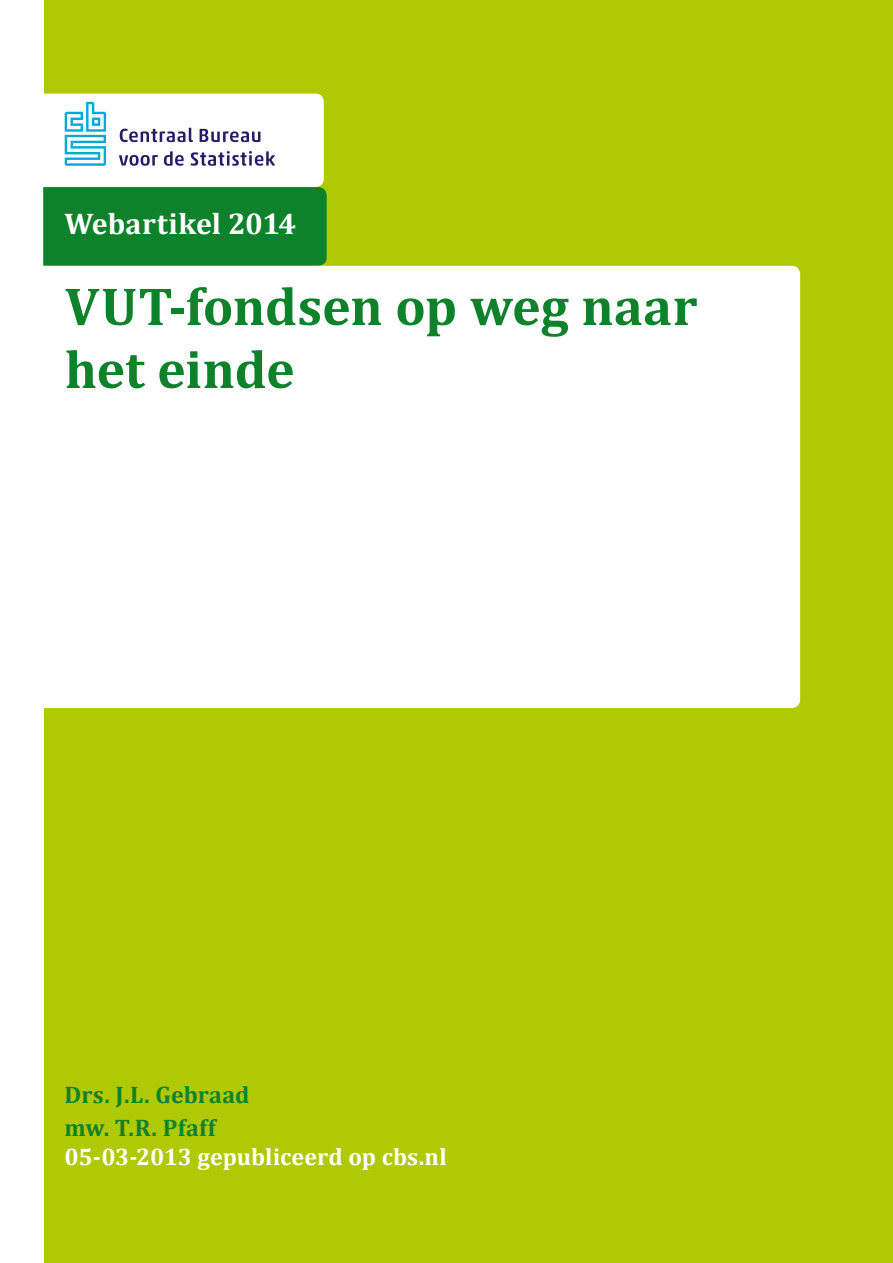
<style>
.page{position:relative;width:893px;height:1263px;background:#afca05}
.page>*{position:absolute;margin:0;border:0;box-sizing:border-box;transform-origin:0 0}
._001_Titel{font:700 54px/63px "Cambria";letter-spacing:-.005em;color:#0d822a}
._001_Reeks_naam{font:700 30px "Cambria";color:#fff}
._001_Datum{font:700 24px "Cambria";letter-spacing:-.005em;color:#fff}
._001_Auteurs{font:700 24px "Cambria";letter-spacing:.015em;color:#0d822a}
</style>
<div class="page">
<div style="left:0;top:0;width:43px;height:1263px;background:#fff"></div>
<svg style="left:43px;top:94px;width:284px;height:172px;background:#84bd97"></svg>
<div style="left:43px;top:266px;width:757px;height:442px;background:#fff"></div>
<p class="_001_Reeks_naam" style="left:64px;top:202px;width:233px">Webartikel 2014</p>
<p class="_001_Titel" style="left:65px;top:273px;width:634px">VUT-fondsen op weg naar het einde</p>
<p class="_001_Auteurs" style="left:64px;top:1078px;width:187px">Drs. J.L. Gebraad</p>
<p class="_001_Auteurs" style="left:64px;top:1111px;width:153px">mw. T.R. Pfaff</p>
<p class="_001_Datum" style="left:64px;top:1140px;width:384px">05-03-2013 gepubliceerd op cbs.nl</p>
</div>
